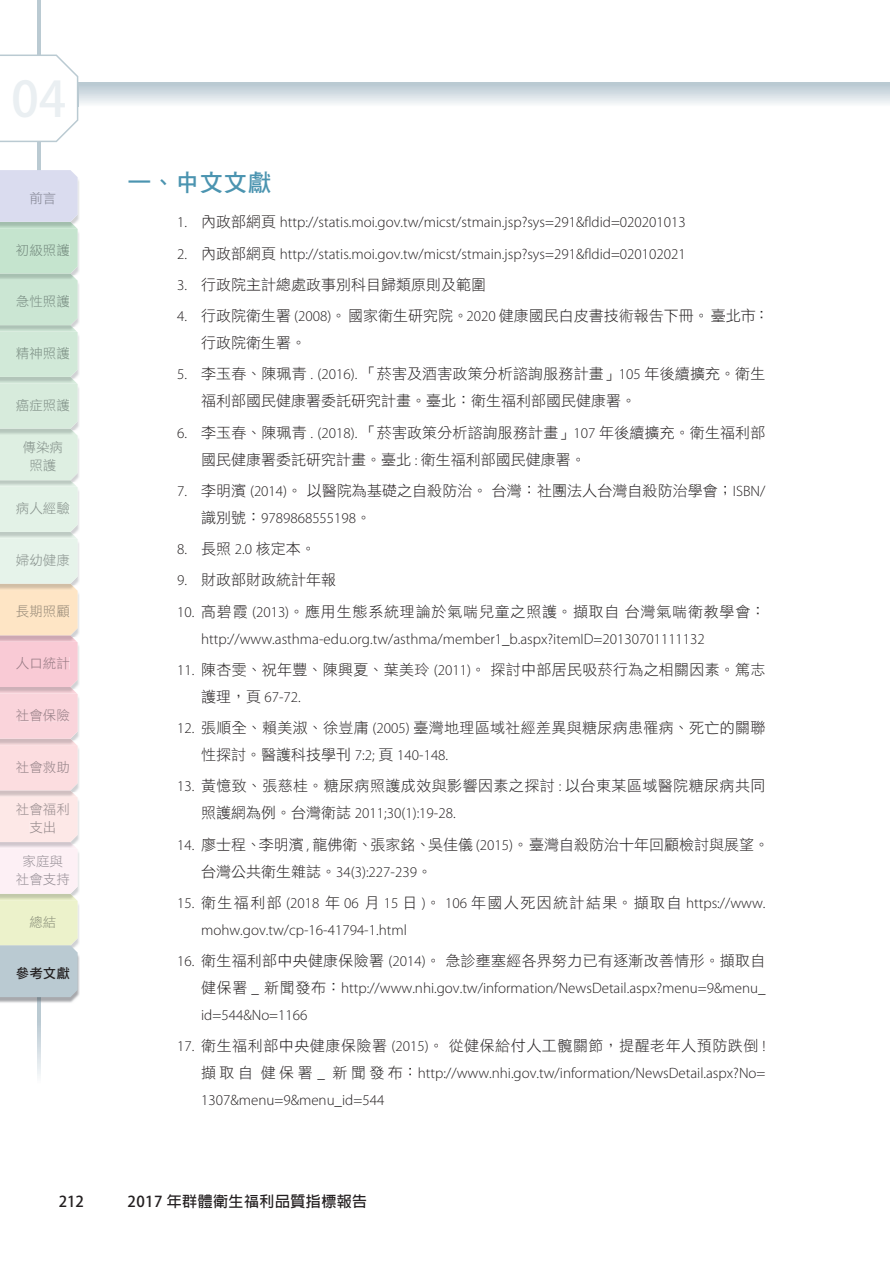
<style>
.page{position:relative;width:893px;height:1263px;background:#fff}
.page>*{position:absolute;margin:0;border:0;box-sizing:border-box;transform-origin:0 0}
.t1{font:700 48.6px "Adobe Fan Heiti Std";color:#eaeff2}
.t2{font:24px "DF Hei Std W7";color:#4b94b0}
.t3{font:300 15px/27px "Myriad Pro";color:#231f20}
.t4{font:15px/27px "DF Hei Std W3";letter-spacing:.01em;color:#231f20}
.t5{font:15px "DF Hei Std W3";letter-spacing:.035em;color:#231f20}
.t6{font:15px "DF Hei Std W3";letter-spacing:.055em;color:#231f20}
.t7{font:15px "DF Hei Std W3";letter-spacing:.03em;color:#231f20}
.t8{font:700 15px "Adobe Fan Heiti Std";letter-spacing:.03em;color:#231f20}
.t9{font:13.5px/18px "DF Hei Std W3";color:#938c93;text-align:center}
.t10{font:13.5px/18px "DF Hei Std W3";color:#93888a;text-align:center}
.t11{font:13.5px/18px "DF Hei Std W3";color:#818d87;text-align:center}
.t12{font:13.5px "DF Hei Std W3";color:#928186}
.t13{font:13.5px "DF Hei Std W3";color:#927c83}
.t14{font:13.5px "DF Hei Std W3";color:#927780}
.t15{font:13.5px "DF Hei Std W3";color:#938776}
.t16{font:13.5px "DF Hei Std W3";color:#868f8b}
.t17{font:13.5px "DF Hei Std W3";color:#848e89}
.t18{font:13.5px "DF Hei Std W3";color:#7c8b83}
.t19{font:13.5px "DF Hei Std W3";color:#788a80}
.t20{font:13.5px "DF Hei Std W3";color:#75887e}
.t21{font:13.5px "DF Hei Std W3";color:#71867b}
.t22{font:13.5px "DF Hei Std W7";color:#231f20}
.t23{font:13.5px "DF Hei Std W3";color:#898e79}
.t24{font:13.5px "DF Hei Std W3";color:#7f818e}
.s1{font-family:"DF Hei Std W3";font-weight:400}
.s2{font-family:"Myriad Pro";font-weight:300}
</style>
<div class="page">
<svg style="left:37px;top:1003px;width:3px;height:73px"></svg>
<hr style="left:37px;top:0;width:3px;height:170px;background:#bacad2">
<svg style="left:79px;top:83px;width:811px;height:21px;background:#d4dde3"></svg>
<svg style="left:0;top:55px;width:79px;height:87px"></svg>
<svg style="left:0;top:170px;width:80px;height:833px;background:#e1e1d9"></svg>
<h1 class="t1" style="left:12px;top:70px;width:56px">04</h1>
<p class="t24" style="left:29px;top:191px;width:28px">前言</p>
<p class="t21" style="left:16px;top:242px;width:55px">初級照護</p>
<p class="t20" style="left:16px;top:294px;width:55px">急性照護</p>
<p class="t19" style="left:16px;top:346px;width:55px">精神照護</p>
<p class="t18" style="left:16px;top:397px;width:55px">癌症照護</p>
<p class="t11" style="left:23px;top:438px;width:42px">傳染病照護</p>
<p class="t17" style="left:16px;top:501px;width:55px">病人經驗</p>
<p class="t16" style="left:16px;top:553px;width:55px">婦幼健康</p>
<p class="t15" style="left:16px;top:604px;width:55px">長期照顧</p>
<p class="t14" style="left:16px;top:656px;width:55px">人口統計</p>
<p class="t13" style="left:16px;top:708px;width:55px">社會保險</p>
<p class="t12" style="left:16px;top:759px;width:55px">社會救助</p>
<p class="t10" style="left:16px;top:800px;width:55px">社會福利支出</p>
<p class="t9" style="left:16px;top:852px;width:55px">家庭與社會支持</p>
<p class="t23" style="left:29px;top:914px;width:28px">總結</p>
<p class="t22" style="left:16px;top:966px;width:55px">參考文獻</p>
<h2 class="t2" style="left:128px;top:169px;width:145px">一、中文文獻</h2>
<p class="t3" style="left:177px;top:209px;width:510px">1. <span class="s1">內政部網頁</span> http://statis.moi.gov.tw/micst/stmain.jsp?sys=291&amp;fldid=020201013</p>
<p class="t3" style="left:177px;top:240px;width:510px">2. <span class="s1">內政部網頁</span> http://statis.moi.gov.tw/micst/stmain.jsp?sys=291&amp;fldid=020102021</p>
<p class="t4" style="left:177px;top:271px;width:310px"><span class="s2">3.</span> 行政院主計總處政事別科目歸類原則及範圍</p>
<p class="t4" style="left:201px;top:302px;width:570px;text-indent:-24px"><span class="s2">4.</span> 行政院衛生署 <span class="s2">(2008)</span>。國家衛生研究院。<span class="s2">2020</span> 健康國民白皮書技術報告下冊。臺北市：行政院衛生署。</p>
<p class="t4" style="left:201px;top:360px;width:566px;text-indent:-24px"><span class="s2">5.</span> 李玉春、陳珮青 <span class="s2">. (2016).</span> 「菸害及酒害政策分析諮詢服務計畫」<span class="s2">105</span> 年後續擴充。衛生福利部國民健康署委託研究計畫。臺北：衛生福利部國民健康署。</p>
<p class="t4" style="left:201px;top:418px;width:566px;text-indent:-24px"><span class="s2">6.</span> 李玉春、陳珮青 <span class="s2">. (2018).</span> 「菸害政策分析諮詢服務計畫」<span class="s2">107</span> 年後續擴充。衛生福利部國民健康署委託研究計畫。臺北 <span class="s2">:</span> 衛生福利部國民健康署。</p>
<p class="t4" style="left:177px;top:477px;width:590px"><span class="s2">7.</span> 李明濱 <span class="s2">(2014)</span>。以醫院為基礎之自殺防治。台灣：社團法人台灣自殺防治學會；<span class="s2">ISBN/</span></p>
<p class="t3" style="left:201px;top:505px;width:172px"><span class="s1">識別號：</span>9789868555198<span class="s1">。</span></p>
<p class="t4" style="left:177px;top:535px;width:140px"><span class="s2">8.</span> 長照 <span class="s2">2.0</span> 核定本。</p>
<p class="t4" style="left:177px;top:566px;width:161px"><span class="s2">9.</span> 財政部財政統計年報</p>
<p class="t6" style="left:177px;top:603px;width:590px"><span class="s2">10.</span> 高碧霞 <span class="s2">(2013)</span>。應用生態系統理論於氣喘兒童之照護。擷取自台灣氣喘衛教學會：</p>
<p class="t3" style="left:201px;top:625px;width:505px">http://www.asthma-edu.org.tw/asthma/member1_b.aspx?itemID=20130701111132</p>
<p class="t4" style="left:177px;top:656px;width:590px"><span class="s2">11.</span> 陳杏雯、祝年豐、陳興夏、葉美玲 <span class="s2">(2011)</span>。探討中部居民吸菸行為之相關因素。篤志</p>
<p class="t3" style="left:201px;top:683px;width:101px"><span class="s1">護理，頁</span> 67-72.</p>
<p class="t4" style="left:177px;top:714px;width:590px"><span class="s2">12.</span> 張順全、賴美淑、徐豈庸 <span class="s2">(2005)</span> 臺灣地理區域社經差異與糖尿病患罹病、死亡的關聯</p>
<p class="t3" style="left:201px;top:742px;width:249px"><span class="s1">性探討。醫護科技學刊</span> 7:2; <span class="s1">頁</span> 140-148.</p>
<p class="t7" style="left:177px;top:778px;width:590px"><span class="s2">13.</span> 黃憶致、張慈桂。糖尿病照護成效與影響因素之探討 <span class="s2">:</span> 以台東某區域醫院糖尿病共同</p>
<p class="t3" style="left:201px;top:800px;width:256px"><span class="s1">照護網為例。台灣衛誌</span> 2011;30(1):19-28.</p>
<p class="t4" style="left:177px;top:830px;width:594px"><span class="s2">14.</span> 廖士程、李明濱 <span class="s2">,</span> 龍佛衛、張家銘、吳佳儀 <span class="s2">(2015)</span>。臺灣自殺防治十年回顧檢討與展望。</p>
<p class="t3" style="left:201px;top:858px;width:232px"><span class="s1">台灣公共衛生雜誌。</span>34(3):227-239<span class="s1">。</span></p>
<p class="t3" style="left:201px;top:889px;width:566px;text-indent:-24px">15. <span class="s1">衛生福利部</span> (2018 <span class="s1">年</span> 06 <span class="s1">月</span> 15 <span class="s1">日</span> )<span class="s1">。</span> 106 <span class="s1">年國人死因統計結果。擷取自</span> https://www. mohw.gov.tw/cp-16-41794-1.html</p>
<p class="t4" style="left:177px;top:947px;width:590px"><span class="s2">16.</span> 衛生福利部中央健康保險署 <span class="s2">(2014)</span>。急診壅塞經各界努力已有逐漸改善情形。擷取自</p>
<p class="t3" style="left:201px;top:975px;width:566px"><span class="s1">健保署</span> _ <span class="s1">新聞發布：</span>http://www.nhi.gov.tw/information/NewsDetail.aspx?menu=9&amp;menu_ id=544&amp;No=1166</p>
<p class="t5" style="left:177px;top:1038px;width:590px"><span class="s2">17.</span> 衛生福利部中央健康保險署 <span class="s2">(2015)</span>。從健保給付人工髖關節，提醒老年人預防跌倒 <span class="s2">!</span></p>
<p class="t3" style="left:201px;top:1060px;width:566px"><span class="s1">擷取自健保署</span> _ <span class="s1">新聞發布：</span>http://www.nhi.gov.tw/information/NewsDetail.aspx?No=<br>1307&amp;menu=9&amp;menu_id=544</p>
<p class="t8" style="left:59px;top:1193px;width:27px">212</p>
<p class="t8" style="left:128px;top:1193px;width:241px">2017 年群體衛生福利品質指標報告</p>
</div>
